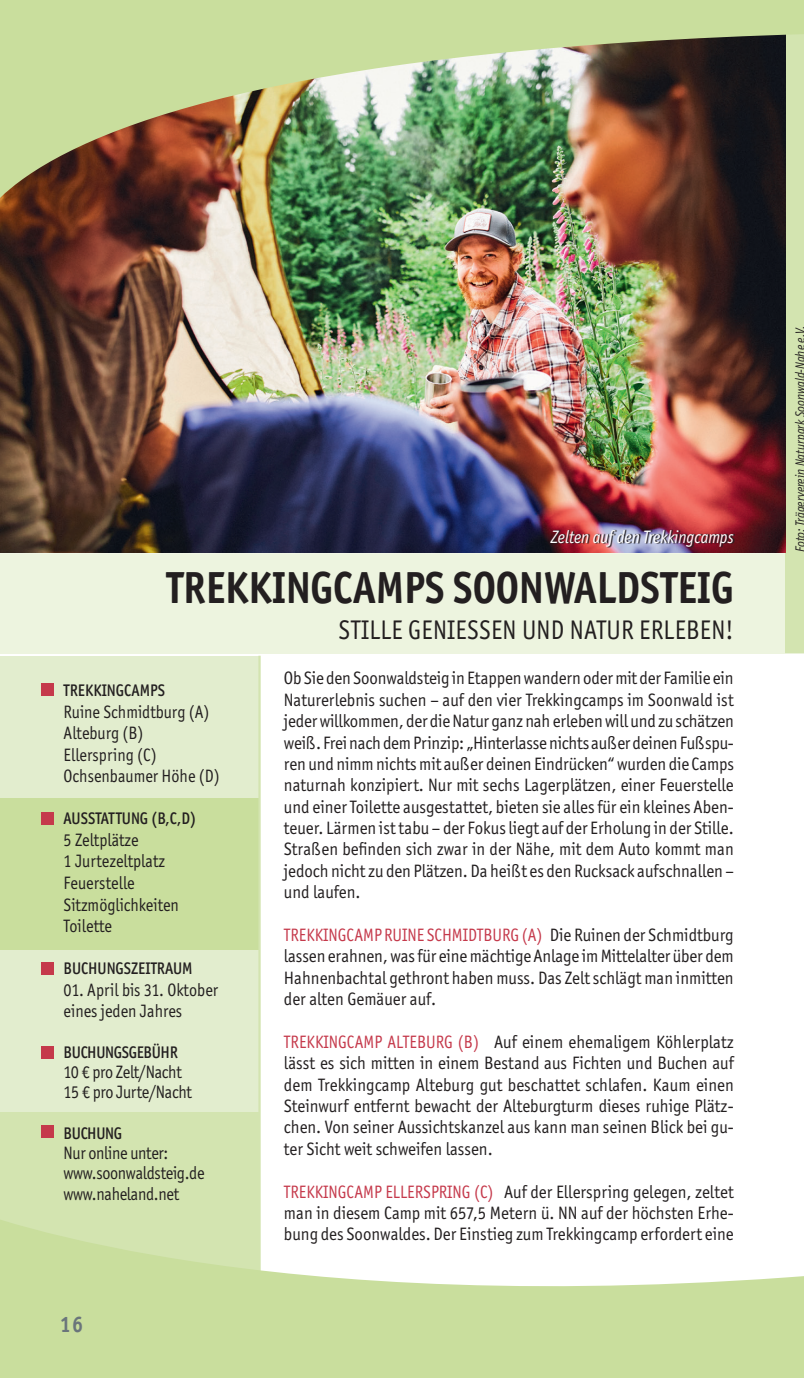
<style>
.page{position:relative;width:804px;height:1378px;background:#fff}
.page>*{position:absolute;margin:0;border:0;box-sizing:border-box;transform-origin:0 0}
.t1{font:700 45px "Officina Sans ITC Std";color:#231f20;scale:.9 1}
.t2{font:27px "Officina Sans ITC Std";letter-spacing:.01em;color:#231f20;scale:.9 1}
.t3{font:700 22.5px "Officina Sans ITC Std";color:#6a757b;scale:.9 1}
.t4{font:18px/21.4px "Officina Sans ITC Std";color:#231f20;text-align:justify;scale:.94 1}
.t5{font:18px/21.6px "Officina Sans ITC Std";color:#231f20;scale:.9 1}
.t6{font:18px/20.2px "Officina Sans ITC Std";letter-spacing:-.02em;color:#231f20;scale:.9 1}
.t7{font:italic 18px "Officina Sans ITC Std";color:#fff;scale:.9 1}
.t8{font:500 16.88px "Officina Sans ITC Std";color:#231f20;scale:.9 1}
.t9{font:500 16.88px "Officina Sans ITC Std";letter-spacing:-.02em;color:#231f20;scale:.9 1}
.t10{font:italic 13.5px "Officina Sans ITC Std";color:#231f20;scale:.9 1}
.s1{color:#c5394b}
</style>
<div class="page">
<div style="left:751px;top:2px;width:53px;height:651px;background:#d3e4b0"></div>
<div style="left:0;top:918px;width:258px;height:460px;background:#d3e4b0"></div>
<div style="left:0;top:551px;width:784px;height:102px;background:#edf4df"></div>
<div style="left:0;top:656px;width:258px;height:455px;background:#e2edce"></div>
<div style="left:0;top:798px;width:258px;height:151px;background:#c9de9d"></div>
<hr style="left:0;top:551px;width:784px;height:2px;background:#fff">
<div style="left:41px;top:683px;width:13px;height:13px;background:#c5394b"></div>
<div style="left:41px;top:812px;width:13px;height:13px;background:#c5394b"></div>
<img style="left:0;top:270px;width:785px;height:282px">
<div style="left:41px;top:1125px;width:13px;height:13px;background:#c5394b"></div>
<hr style="left:258px;top:656px;width:3px;height:632px;background:#d3e4b0">
<svg style="left:0;top:1200px;width:804px;height:178px;fill:#c9de9d"></svg>
<img style="left:0;top:0;width:804px;height:270px">
<div style="left:41px;top:962px;width:13px;height:13px;background:#c5394b"></div>
<img style="left:550px;top:529px;width:185px;height:19px">
<div style="left:41px;top:1046px;width:13px;height:13px;background:#c5394b"></div>
<p class="t7" style="left:551px;top:526px;width:204px">Zelten auf den Trekkingcamps</p>
<h1 class="t1" style="left:167px;top:559px;width:631px">TREKKINGCAMPS SOONWALDSTEIG</h1>
<p class="t8" style="left:64px;top:680px;width:114px">TREKKINGCAMPS</p>
<p class="t5" style="left:64px;top:700px;width:175px">Ruine Schmidtburg (A)<br>Alteburg (B)<br>Ellerspring (C)<br>Ochsenbaumer Höhe (D)</p>
<p class="t8" style="left:64px;top:808px;width:149px">AUSSTATTUNG (B,C,D)</p>
<p class="t5" style="left:64px;top:829px;width:130px">5 Zeltplätze<br>1 Jurtezeltplatz<br>Feuerstelle<br>Sitzmöglichkeiten<br>Toilette</p>
<p class="t8" style="left:64px;top:958px;width:145px">BUCHUNGSZEITRAUM</p>
<p class="t5" style="left:64px;top:978px;width:173px">01. April bis 31. Oktober eines jeden Jahres</p>
<p class="t9" style="left:64px;top:1042px;width:128px">BUCHUNGSGEBÜHR</p>
<p class="t6" style="left:64px;top:1062px;width:144px">10 € pro Zelt/Nacht<br>15 € pro Jurte/Nacht</p>
<p class="t9" style="left:64px;top:1123px;width:66px">BUCHUNG</p>
<p class="t6" style="left:64px;top:1143px;width:158px">Nur online unter: www.soonwaldsteig.de www.naheland.net</p>
<p class="t3" style="left:60px;top:1310px;width:27px">16</p>
<h2 class="t2" style="left:338px;top:614px;width:440px">STILLE GENIESSEN UND NATUR ERLEBEN!</h2>
<p class="t4" style="left:284px;top:667px;width:480px">Ob Sie den Soonwaldsteig in Etappen wandern oder mit der Familie ein Naturerlebnis suchen – auf den vier Trekkingcamps im Soonwald ist jeder willkommen, der die Natur ganz nah erleben will und zu schätzen weiß. Frei nach dem Prinzip: „Hinterlasse nichts außer deinen Fußspu&shy;ren und nimm nichts mit außer deinen Eindrücken“ wurden die Camps naturnah konzipiert. Nur mit sechs Lagerplätzen, einer Feuerstelle und einer Toilette ausgestattet, bieten sie alles für ein kleines Aben&shy;teuer. Lärmen ist tabu – der Fokus liegt auf der Erholung in der Stille.<br>Straßen befinden sich zwar in der Nähe, mit dem Auto kommt man jedoch nicht zu den Plätzen. Da heißt es den Rucksack aufschnallen – und laufen.</p>
<p class="t4" style="left:284px;top:924px;width:480px"><span class="s1">TREKKINGCAMP RUINE SCHMIDTBURG (A)</span> Die Ruinen der Schmidtburg lassen erahnen, was für eine mächtige Anlage im Mittelalter über dem Hahnenbachtal gethront haben muss. Das Zelt schlägt man inmitten der alten Gemäuer auf.</p>
<p class="t4" style="left:284px;top:1031px;width:480px"><span class="s1">TREKKINGCAMP ALTEBURG (B)</span> Auf einem ehemaligem Köhlerplatz lässt es sich mitten in einem Bestand aus Fichten und Buchen auf dem Trekkingcamp Alteburg gut beschattet schlafen. Kaum einen Steinwurf entfernt bewacht der Alteburgturm dieses ruhige Plätz&shy;chen. Von seiner Aussichtskanzel aus kann man seinen Blick bei gu&shy;ter Sicht weit schweifen lassen.</p>
<p class="t4" style="left:284px;top:1180px;width:480px"><span class="s1">TREKKINGCAMP ELLERSPRING (C)</span> Auf der Ellerspring gelegen, zeltet man in diesem Camp mit 657,5 Metern ü. NN auf der höchsten Erhe&shy;bung des Soonwaldes. Der Einstieg zum Trekkingcamp erfordert eine</p>
<p class="t10" style="left:792px;top:552px;width:251px;rotate:-90deg">Foto: Trägerverein Naturpark Soonwald-Nahe e V</p>
</div>
